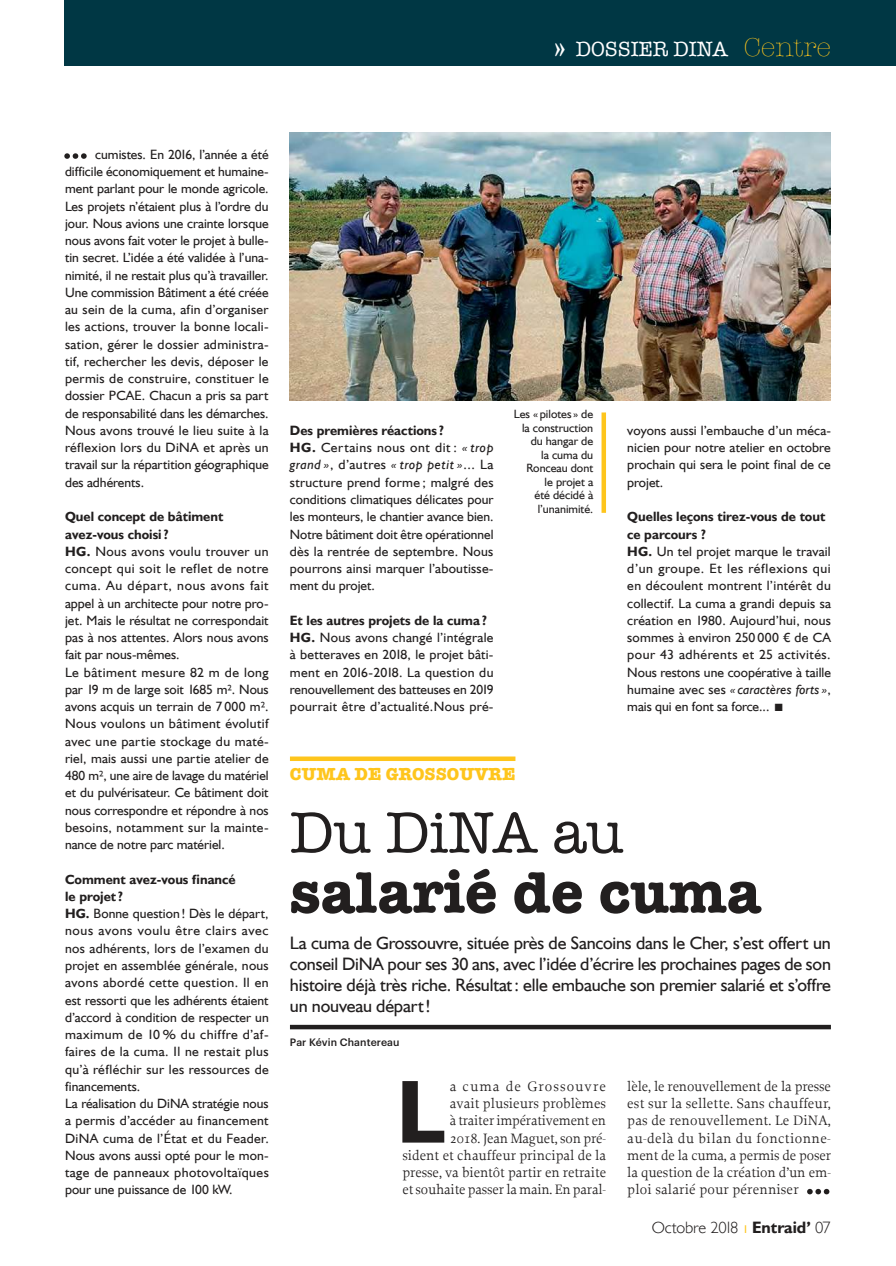
<style>
.page{position:relative;width:896px;height:1266px;background:#fff}
.page>*{position:absolute;margin:0;border:0;box-sizing:border-box;transform-origin:0 0}
.t1{font:700 90px "Humanist 521 BT";color:#221f1f}
.t2{font:700 60px "American Typewriter";color:#221f1f}
.t3{font:60px "American Typewriter";color:#221f1f}
.t4{font:21px "American Typewriter";color:#fff}
.t5{font:18px/21px "Humanist 521 BT";letter-spacing:-.01em;color:#221f1f;text-align:justify}
.t6{font:700 18px "American Typewriter";color:#fec51c}
.t7{font:300 16.5px "Humanist 521 BT";letter-spacing:-.005em;color:#221f1f}
.t8{font:14.25px/17.2px "Proforma";letter-spacing:-.005em;color:#221f1f;text-align:right}
.t9{font:13.5px/17.2px "Humanist 521 BT";letter-spacing:.015em;color:#221f1f}
.t10{font:12px/13.5px "Humanist 521 BT";color:#221f1f;text-align:right}
.t11{font:500 10.5px "Graphik";letter-spacing:.01em;color:#221f1f}
.s1{font-size:36px}
.s2{font-weight:300;font-size:27px;color:#fec51c}
.s3{font-weight:700}
.s4{font-style:italic}
.s5{font-weight:400;font-size:11.25px;color:#fec51c}
</style>
<div class="page">
<div style="left:64px;top:0;width:831px;height:65px;background:#003744"></div>
<svg style="left:64px;top:153px;width:23px;height:6px"></svg>
<img style="left:290px;top:132px;width:540px;height:268px">
<div style="left:601px;top:412px;width:5px;height:101px;background:#fec51c"></div>
<div style="left:290px;top:756px;width:225px;height:5px;background:#fec51c"></div>
<div style="left:290px;top:1024px;width:540px;height:5px;background:#221f1f"></div>
<svg style="left:807px;top:1188px;width:22px;height:6px"></svg>
<h3 class="t4" style="left:553px;top:40px;width:278px"><span class="s1">»</span> DOSSIER DINA <span class="s2">Centre</span></h3>
<p class="t9" style="left:65px;top:145px;width:205px;text-align:justify;text-indent:30px">cumistes. En 2016, l’année a été difficile économiquement et humaine&shy;ment parlant pour le monde agricole.<br>Les projets n’étaient plus à l’ordre du jour. Nous avions une crainte lorsque nous avons fait voter le projet à bulle&shy;tin secret. L’idée a été validée à l’una&shy;nimité, il ne restait plus qu’à travailler.<br>Une commission Bâtiment a été créée au sein de la cuma, afin d’organiser les actions, trouver la bonne locali&shy;sation, gérer le dossier administra&shy;tif, rechercher les devis, déposer le permis de construire, constituer le dossier PCAE. Chacun a pris sa part de responsabilité dans les démarches.<br>Nous avons trouvé le lieu suite à la réflexion lors du DiNA et après un travail sur la répartition géographique des adhérents.</p>
<p class="t9" style="left:65px;top:508px;width:205px"><span class="s3">Quel concept de bâtiment avez-vous choisi ?<br>HG.</span> Nous avons voulu trouver un concept qui soit le reflet de notre cuma. Au départ, nous avons fait appel à un architecte pour notre pro&shy;jet. Mais le résultat ne correspondait pas à nos attentes. Alors nous avons fait par nous-mêmes.<br>Le bâtiment mesure 82 m de long par 19 m de large soit 1685 m². Nous avons acquis un terrain de 7 000 m².<br>Nous voulons un bâtiment évolutif avec une partie stockage du maté&shy;riel, mais aussi une partie atelier de<br>480 m², une aire de lavage du matériel et du pulvérisateur. Ce bâtiment doit nous correspondre et répondre à nos besoins, notamment sur la mainte&shy;nance de notre parc matériel.</p>
<p class="t9" style="left:65px;top:870px;width:205px"><span class="s3">Comment avez-vous financé<br>le projet ?<br>HG.</span> Bonne question ! Dès le départ, nous avons voulu être clairs avec nos adhérents, lors de l’examen du projet en assemblée générale, nous avons abordé cette question. Il en est ressorti que les adhérents étaient d’accord à condition de respecter un maximum de 10 % du chiffre d’af&shy;faires de la cuma. Il ne restait plus qu’à réfléchir sur les ressources de financements.<br>La réalisation du DiNA stratégie nous a permis d’accéder au financement<br>DiNA cuma de l’État et du Feader.<br>Nous avons aussi opté pour le mon&shy;tage de panneaux photovoltaïques pour une puissance de 100 kW.</p>
<p class="t9" style="left:290px;top:421px;width:205px"><span class="s3">Des premières réactions ?<br>HG.</span> Certains nous ont dit : <span class="s4">« trop grand »</span>, d’autres <span class="s4">« trop petit »</span>... La structure prend forme ; malgré des conditions climatiques délicates pour les monteurs, le chantier avance bien.<br>Notre bâtiment doit être opérationnel dès la rentrée de septembre. Nous pourrons ainsi marquer l’aboutisse&shy;ment du projet.</p>
<p class="t9" style="left:290px;top:611px;width:205px"><span class="s3">Et les autres projets de la cuma ?<br>HG.</span> Nous avons changé l’intégrale à betteraves en 2018, le projet bâti&shy;ment en 2016-2018. La question du renouvellement des batteuses en 2019 pourrait être d’actualité.Nous pré-</p>
<p class="t10" style="left:514px;top:407px;width:81px">Les « pilotes » de la construction du hangar de<br>la cuma du<br>Ronceau dont<br>le projet a<br>été décidé à l’unanimité.</p>
<p class="t9" style="left:627px;top:421px;width:205px;text-align:justify">voyons aussi l’embauche d’un méca&shy;nicien pour notre atelier en octobre prochain qui sera le point final de ce projet.</p>
<p class="t9" style="left:627px;top:508px;width:205px"><span class="s3">Quelles leçons tirez-vous de tout ce parcours ?<br>HG.</span> Un tel projet marque le travail d’un groupe. Et les réflexions qui en découlent montrent l’intérêt du collectif. La cuma a grandi depuis sa création en 1980. Aujourd’hui, nous sommes à environ 250 000 € de CA pour 43 adhérents et 25 activités.<br>Nous restons une coopérative à taille humaine avec ses <span class="s4">« caractères forts »</span>, mais qui en font sa force... ■</p>
<h3 class="t6" style="left:290px;top:764px;width:227px">CUMA DE GROSSOUVRE</h3>
<h2 class="t3" style="left:290px;top:807px;width:335px">DU DINA AU</h2>
<h2 class="t2" style="left:290px;top:859px;width:473px">SALARIÉ DE CUMA</h2>
<p class="t5" style="left:290px;top:932px;width:542px">La cuma de Grossouvre, située près de Sancoins dans le Cher, s’est offert un conseil DiNA pour ses 30 ans, avec l’idée d’écrire les prochaines pages de son histoire déjà très riche. Résultat : elle embauche son premier salarié et s’offre un nouveau départ !</p>
<p class="t11" style="left:290px;top:1038px;width:111px">Par Kévin Chantereau</p>
<h1 class="t1" style="left:396px;top:1059px;width:50px">L</h1>
<p class="t8" style="left:402px;top:1078px;width:205px">a cuma de Grossouvre<br>avait plusieurs problèmes<br>à traiter impérativement en<br>2018. Jean Maguet, son pré-<br>sident et chauffeur principal de la presse, va bientôt partir en retraite et souhaite passer la main. En paral-</p>
<p class="t8" style="left:627px;top:1078px;width:205px;text-align:justify">lèle, le renouvellement de la presse est sur la sellette. Sans chauffeur, pas de renouvellement. Le DiNA, au-delà du bilan du fonctionne&shy;ment de la cuma, a permis de poser la question de la création d’un em&shy;ploi salarié pour pérenniser</p>
<p class="t7" style="left:651px;top:1221px;width:181px">Octobre 2018 <span class="s5">1</span> <span class="s3">Entraid’</span> 07</p>
</div>
